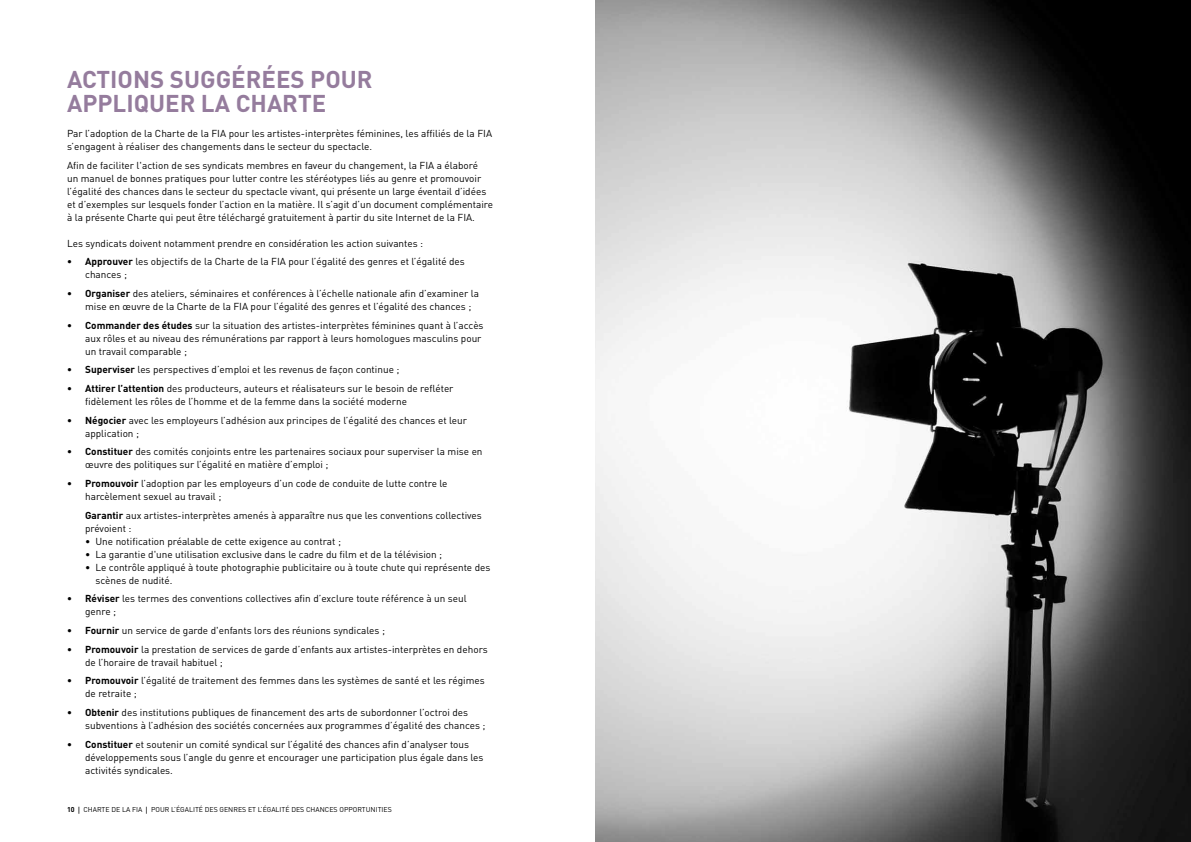
<style>
.page{position:relative;width:1191px;height:842px;background:#fff}
.page>*{position:absolute;margin:0;border:0;box-sizing:border-box;transform-origin:0 0}
.t1{font:700 24px/24px "DIN";color:#957c9d}
.t2{font:10px/13px "DIN";color:#000}
.t3{font:7px "DIN";color:#000}
.s1{font-weight:700}
.s2{font-family:"Helvetica";font-weight:700;font-stretch:condensed}
</style>
<div class="page">
<img style="left:595px;top:0;width:596px;height:842px">
<h1 class="t1" style="left:67px;top:66px;width:307px">ACTIONS SUGGÉRÉES POUR<br>APPLIQUER LA CHARTE</h1>
<p class="t2" style="left:67px;top:127px;width:426px">Par l’adoption de la Charte de la FIA pour les artistes-interprètes féminines, les affiliés de la FIA s’engagent à réaliser des changements dans le secteur du spectacle.</p>
<p class="t2" style="left:67px;top:158px;width:427px">Afin de faciliter l'action de ses syndicats membres en faveur du changement, la FIA a élaboré<br>un manuel de bonnes pratiques pour lutter contre les stéréotypes liés au genre et promouvoir l’égalité des chances dans le secteur du spectacle vivant, qui présente un large éventail d’idées et d’exemples sur lesquels fonder l’action en la matière. Il s’agit d’un document complémentaire à la présente Charte qui peut être téléchargé gratuitement à partir du site Internet de la FIA.</p>
<p class="t2" style="left:67px;top:236px;width:357px">Les syndicats doivent notamment prendre en considération les action suivantes :</p>
<p class="t2" style="left:85px;top:255px;width:381px;text-indent:-18px"><span class="s1">• Approuver</span> les objectifs de la Charte de la FIA pour l’égalité des genres et l’égalité des chances ;</p>
<p class="t2" style="left:85px;top:287px;width:395px;text-indent:-18px"><span class="s1">• Organiser</span> des ateliers, séminaires et conférences à l’échelle nationale afin d’examiner la mise en œuvre de la Charte de la FIA pour l’égalité des genres et l’égalité des chances ;</p>
<p class="t2" style="left:85px;top:318px;width:400px;text-indent:-18px"><span class="s1">• Commander des études</span> sur la situation des artistes-interprètes féminines quant à l’accès aux rôles et au niveau des rémunérations par rapport à leurs homologues masculins pour un travail comparable ;</p>
<p class="t2" style="left:67px;top:363px;width:334px"><span class="s1">• Superviser</span> les perspectives d’emploi et les revenus de façon continue ;</p>
<p class="t2" style="left:85px;top:382px;width:370px;text-indent:-18px"><span class="s1">• Attirer l’attention</span> des producteurs, auteurs et réalisateurs sur le besoin de refléter fidèlement les rôles de l’homme et de la femme dans la société moderne</p>
<p class="t2" style="left:85px;top:413px;width:383px;text-indent:-18px"><span class="s1">• Négocier</span> avec les employeurs l’adhésion aux principes de l’égalité des chances et leur application ;</p>
<p class="t2" style="left:85px;top:445px;width:399px;text-indent:-18px"><span class="s1">• Constituer</span> des comités conjoints entre les partenaires sociaux pour superviser la mise en œuvre des politiques sur l’égalité en matière d’emploi ;</p>
<p class="t2" style="left:85px;top:477px;width:364px;text-indent:-18px"><span class="s1">• Promouvoir</span> l’adoption par les employeurs d’un code de conduite de lutte contre le harcèlement sexuel au travail ;</p>
<p class="t2" style="left:85px;top:508px;width:398px"><span class="s1">Garantir</span> aux artistes-interprètes amenés à apparaître nus que les conventions collectives prévoient :</p>
<p class="t2" style="left:85px;top:534px;width:257px">• Une notification préalable de cette exigence au contrat ;</p>
<p class="t2" style="left:85px;top:547px;width:359px">• La garantie d'une utilisation exclusive dans le cadre du film et de la télévision ;</p>
<p class="t2" style="left:95px;top:560px;width:396px;text-indent:-10px">• Le contrôle appliqué à toute photographie publicitaire ou à toute chute qui représente des scènes de nudité.</p>
<p class="t2" style="left:85px;top:592px;width:383px;text-indent:-18px"><span class="s1">• Réviser</span> les termes des conventions collectives afin d’exclure toute référence à un seul genre ;</p>
<p class="t2" style="left:67px;top:624px;width:319px"><span class="s1">• Fournir</span> un service de garde d'enfants lors des réunions syndicales ;</p>
<p class="t2" style="left:85px;top:642px;width:404px;text-indent:-18px"><span class="s1">• Promouvoir</span> la prestation de services de garde d’enfants aux artistes-interprètes en dehors de l’horaire de travail habituel ;</p>
<p class="t2" style="left:85px;top:674px;width:401px;text-indent:-18px"><span class="s1">• Promouvoir</span> l’égalité de traitement des femmes dans les systèmes de santé et les régimes de retraite ;</p>
<p class="t2" style="left:85px;top:706px;width:402px;text-indent:-18px"><span class="s1">• Obtenir</span> des institutions publiques de financement des arts de subordonner l’octroi des subventions à l’adhésion des sociétés concernées aux programmes d’égalité des chances ;</p>
<p class="t2" style="left:85px;top:737px;width:400px;text-indent:-18px"><span class="s1">• Constituer</span> et soutenir un comité syndical sur l’égalité des chances afin d’analyser tous développements sous l’angle du genre et encourager une participation plus égale dans les activités syndicales.</p>
<p class="t3" style="left:67px;top:805px;width:326px"><span class="s1">10</span> <span class="s2">|</span> CHARTE DE LA FIA <span class="s2">|</span> POUR L’ÉGALITÉ DES GENRES ET L’ÉGALITÉ DES CHANCES OPPORTUNITIES</p>
</div>
